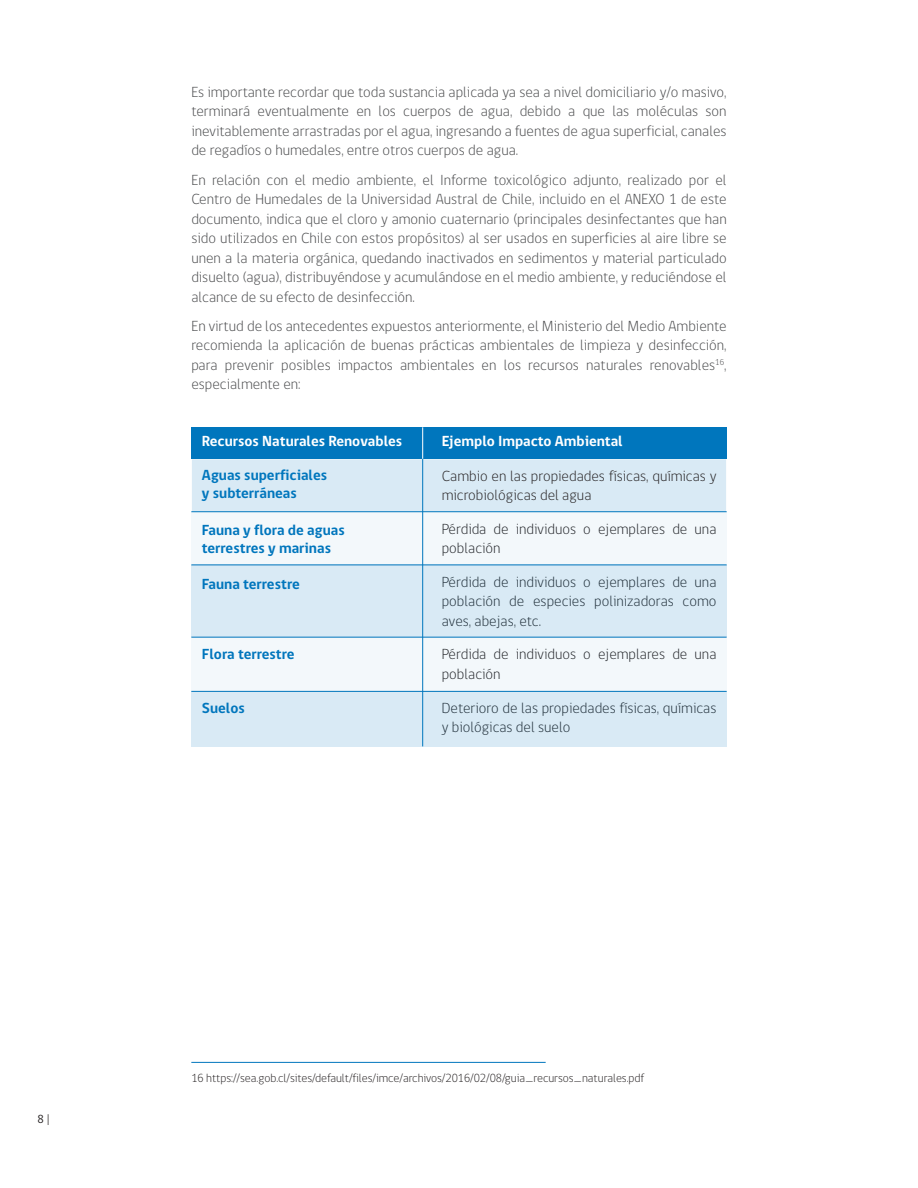
<style>
.page{position:relative;width:918px;height:1188px;background:#fff}
.page>*{position:absolute;margin:0;border:0;box-sizing:border-box;transform-origin:0 0}
.Balotas{font:300 15px/19.5px "gob CL";color:#464749;text-align:justify}
.Balotas-2{font:300 15px/19.5px "gob CL";color:#231f20}
.Balotas-3{font:700 15px/18px "gob CL";color:#0076bd}
.Balotas-4{font:700 15px "gob CL";color:#fff}
.t1{font:300 12px "gob CL";letter-spacing:-.005em;color:#231f20}
.t2{font:12px "gob CL";color:#231f20}
</style>
<div class="page">
<div style="left:191px;top:458px;width:536px;height:54px;background:#d9eaf5"></div>
<div style="left:191px;top:427px;width:232px;height:32px;background:#0076bd"></div>
<div style="left:423px;top:427px;width:304px;height:32px;background:#0076bd"></div>
<hr style="left:191px;top:511px;width:536px;height:1px;background:#0076bd">
<hr style="left:191px;top:637px;width:536px;height:1px;background:#0076bd">
<hr style="left:191px;top:1062px;width:355px;height:1px;background:#0076bd">
<div style="left:191px;top:512px;width:536px;height:53px;background:#f3f8fb"></div>
<div style="left:191px;top:565px;width:536px;height:72px;background:#d9eaf5"></div>
<div style="left:191px;top:638px;width:536px;height:53px;background:#f3f8fb"></div>
<div style="left:191px;top:691px;width:536px;height:56px;background:#d9eaf5"></div>
<hr style="left:422px;top:427px;width:1px;height:319px;background:#0076bd">
<hr style="left:422px;top:427px;width:1px;height:32px;background:#fff">
<p class="t2" style="left:37px;top:1110px;width:14px">8 |</p>
<p class="Balotas" style="left:191px;top:82px;width:537px">Es importante recordar que toda sustancia aplicada ya sea a nivel domiciliario y/o masivo, terminará eventualmente en los cuerpos de agua, debido a que las moléculas son inevitablemente arrastradas por el agua, ingresando a fuentes de agua superficial, canales de regadíos o humedales, entre otros cuerpos de agua.</p>
<p class="Balotas" style="left:191px;top:170px;width:537px">En relación con el medio ambiente, el Informe toxicológico adjunto, realizado por el Centro de Humedales de la Universidad Austral de Chile, incluido en el ANEXO 1 de este documento, indica que el cloro y amonio cuaternario (principales desinfectantes que han sido utilizados en Chile con estos propósitos) al ser usados en superficies al aire libre se unen a la materia orgánica, quedando inactivados en sedimentos y material particulado disuelto (agua), distribuyéndose y acumulándose en el medio ambiente, y reduciéndose el alcance de su efecto de desinfección.</p>
<p class="Balotas" style="left:191px;top:316px;width:537px">En virtud de los antecedentes expuestos anteriormente, el Ministerio del Medio Ambiente recomienda la aplicación de buenas prácticas ambientales de limpieza y desinfección, para prevenir posibles impactos ambientales en los recursos naturales renovables<sup>16</sup>, especialmente en:</p>
<p class="Balotas-4" style="left:202px;top:430px;width:202px">Recursos Naturales Renovables</p>
<p class="Balotas-4" style="left:442px;top:430px;width:182px">Ejemplo Impacto Ambiental</p>
<p class="Balotas-3" style="left:202px;top:467px;width:127px">Aguas superficiales y subterráneas</p>
<p class="Balotas-3" style="left:202px;top:521px;width:144px">Fauna y flora de aguas terrestres y marinas</p>
<p class="Balotas-3" style="left:202px;top:575px;width:99px">Fauna terrestre</p>
<p class="Balotas-2" style="left:442px;top:467px;width:276px">Cambio en las propiedades físicas, químicas y microbiológicas del agua</p>
<p class="Balotas-2" style="left:442px;top:520px;width:276px">Pérdida de individuos o ejemplares de una población</p>
<p class="Balotas-2" style="left:442px;top:573px;width:276px;text-align:justify">Pérdida de individuos o ejemplares de una población de especies polinizadoras como aves, abejas, etc.</p>
<p class="Balotas-2" style="left:442px;top:645px;width:276px">Pérdida de individuos o ejemplares de una población</p>
<p class="Balotas-2" style="left:442px;top:698px;width:276px">Deterioro de las propiedades físicas, químicas y biológicas del suelo</p>
<p class="Balotas-3" style="left:202px;top:646px;width:94px">Flora terrestre</p>
<p class="Balotas-3" style="left:202px;top:699px;width:44px">Suelos</p>
<p class="t1" style="left:191px;top:1069px;width:454px">16 https://sea.gob.cl/sites/default/files/imce/archivos/2016/02/08/guia_recursos_naturales.pdf</p>
</div>
